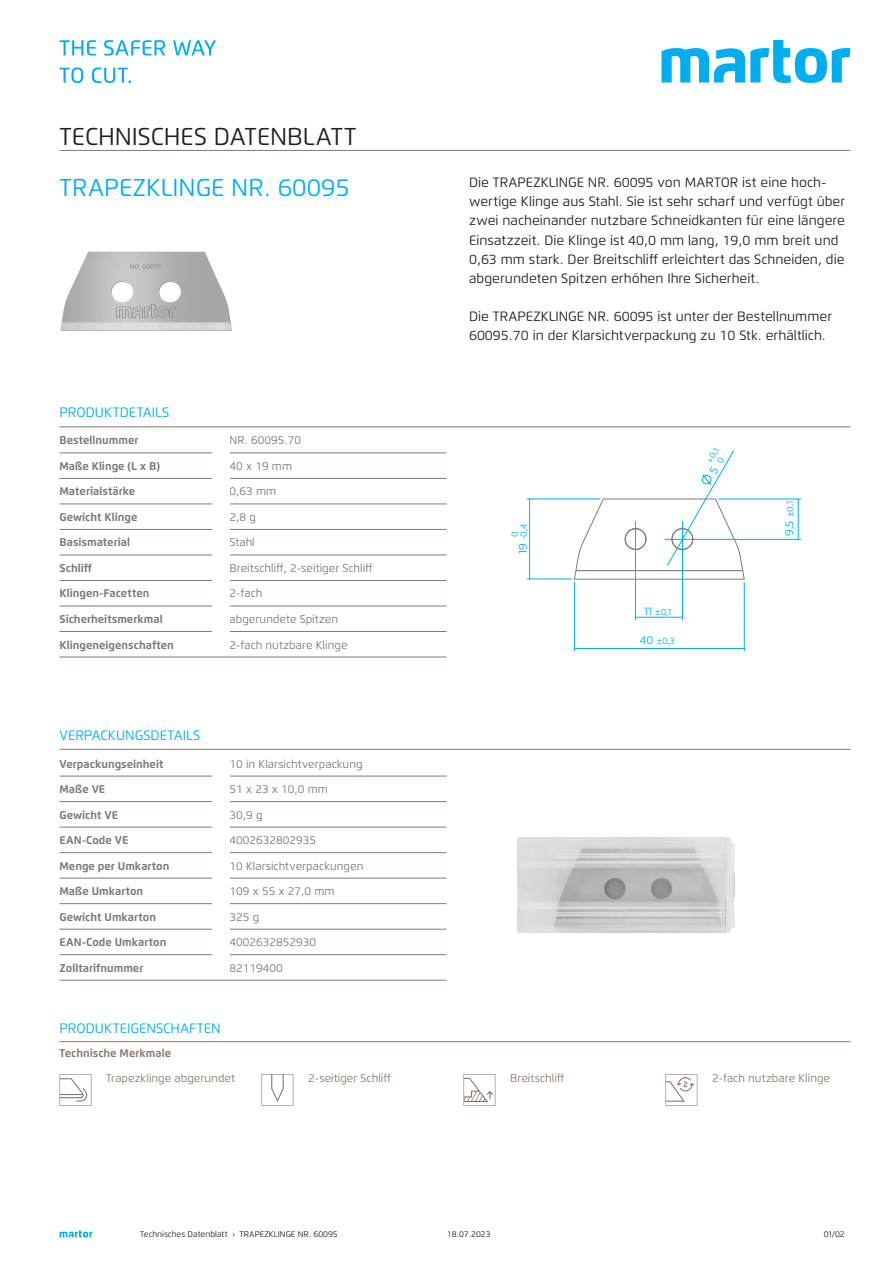
<style>
.page{position:relative;width:893px;height:1263px;background:#fff}
.page>*{position:absolute;margin:0;border:0;box-sizing:border-box;transform-origin:0 0}
.t1{font:24.3px "Flexo";color:#231f20}
.t2{font:24.3px "Flexo";color:#00aeef}
.t3{font:13.65px "Flexo";color:#00aeef}
.t4{font:13.5px/19.2px "Flexo";color:#231f20}
.t5{font:700 11.25px "Flexo";color:#76787b}
.t6{font:11.25px "Flexo";color:#76787b}
.t7{font:11.25px "Flexo";color:#89786e}
.t8{font:700 11.25px "Flexo";color:#89786e}
.t9{font:9px/8.7px "Flexo";color:#00aeef;text-align:center}
.t10{font:8.25px "Flexo";color:#231f20}
.s1{font-size:11.25px}
</style>
<div class="page">
<img style="left:60px;top:251px;width:172px;height:80px">
<svg style="left:526px;top:450px;width:275px;height:201px"></svg>
<img style="left:517px;top:837px;width:218px;height:96px">
<svg style="left:60px;top:1230px;width:32px;height:7px"></svg>
<hr style="left:60px;top:426px;width:790px;height:1px;background:#89786e">
<hr style="left:60px;top:150px;width:790px;height:1px;background:#89786e">
<svg style="left:661px;top:40px;width:189px;height:43px"></svg>
<svg style="left:60px;top:40px;width:36px;height:15px"></svg>
<svg style="left:104px;top:40px;width:61px;height:16px"></svg>
<svg style="left:173px;top:40px;width:43px;height:16px"></svg>
<svg style="left:60px;top:68px;width:23px;height:15px"></svg>
<svg style="left:92px;top:68px;width:39px;height:15px"></svg>
<hr style="left:230px;top:657px;width:216px;height:1px;background:#89786e">
<hr style="left:60px;top:657px;width:170px;height:1px;background:#89786e">
<hr style="left:230px;top:631px;width:216px;height:1px;background:#89786e">
<hr style="left:60px;top:631px;width:170px;height:1px;background:#89786e">
<hr style="left:230px;top:606px;width:216px;height:1px;background:#89786e">
<hr style="left:60px;top:606px;width:170px;height:1px;background:#89786e">
<hr style="left:230px;top:580px;width:216px;height:1px;background:#89786e">
<hr style="left:60px;top:580px;width:170px;height:1px;background:#89786e">
<hr style="left:230px;top:555px;width:216px;height:1px;background:#89786e">
<hr style="left:60px;top:555px;width:170px;height:1px;background:#89786e">
<hr style="left:230px;top:529px;width:216px;height:1px;background:#89786e">
<hr style="left:60px;top:529px;width:170px;height:1px;background:#89786e">
<hr style="left:230px;top:503px;width:216px;height:1px;background:#89786e">
<hr style="left:60px;top:503px;width:170px;height:1px;background:#89786e">
<hr style="left:230px;top:478px;width:216px;height:1px;background:#89786e">
<hr style="left:60px;top:478px;width:170px;height:1px;background:#89786e">
<hr style="left:230px;top:452px;width:216px;height:1px;background:#89786e">
<hr style="left:60px;top:452px;width:170px;height:1px;background:#89786e">
<div style="left:213px;top:429px;width:17px;height:220px;background:#fff"></div>
<hr style="left:60px;top:749px;width:790px;height:1px;background:#89786e">
<hr style="left:230px;top:980px;width:216px;height:1px;background:#89786e">
<hr style="left:60px;top:980px;width:170px;height:1px;background:#89786e">
<hr style="left:230px;top:954px;width:216px;height:1px;background:#89786e">
<hr style="left:60px;top:954px;width:170px;height:1px;background:#89786e">
<hr style="left:230px;top:929px;width:216px;height:1px;background:#89786e">
<hr style="left:60px;top:929px;width:170px;height:1px;background:#89786e">
<hr style="left:230px;top:903px;width:216px;height:1px;background:#89786e">
<hr style="left:60px;top:903px;width:170px;height:1px;background:#89786e">
<hr style="left:230px;top:878px;width:216px;height:1px;background:#89786e">
<hr style="left:60px;top:878px;width:170px;height:1px;background:#89786e">
<hr style="left:230px;top:852px;width:216px;height:1px;background:#89786e">
<hr style="left:60px;top:852px;width:170px;height:1px;background:#89786e">
<hr style="left:230px;top:827px;width:216px;height:1px;background:#89786e">
<hr style="left:60px;top:827px;width:170px;height:1px;background:#89786e">
<hr style="left:230px;top:801px;width:216px;height:1px;background:#89786e">
<hr style="left:60px;top:801px;width:170px;height:1px;background:#89786e">
<hr style="left:230px;top:776px;width:216px;height:1px;background:#89786e">
<hr style="left:60px;top:776px;width:170px;height:1px;background:#89786e">
<div style="left:213px;top:752px;width:17px;height:220px;background:#fff"></div>
<hr style="left:60px;top:1041px;width:790px;height:1px;background:#89786e">
<svg style="left:60px;top:1074px;width:31px;height:32px"></svg>
<svg style="left:261px;top:1074px;width:32px;height:32px"></svg>
<svg style="left:463px;top:1074px;width:32px;height:32px"></svg>
<svg style="left:665px;top:1074px;width:32px;height:32px"></svg>
<svg style="left:702px;top:466px;width:16px;height:20px"></svg>
<h1 class="t1" style="left:60px;top:121px;width:298px">TECHNISCHES DATENBLATT</h1>
<h1 class="t2" style="left:60px;top:172px;width:292px">TRAPEZKLINGE NR. 60095</h1>
<p class="t3" style="left:60px;top:404px;width:111px">PRODUKTDETAILS</p>
<p class="t5" style="left:60px;top:434px;width:80px">Bestellnummer</p>
<p class="t6" style="left:230px;top:434px;width:73px">NR. 60095.70</p>
<p class="t5" style="left:60px;top:459px;width:102px">Maße Klinge (L x B)</p>
<p class="t6" style="left:230px;top:459px;width:64px">40 x 19 mm</p>
<p class="t5" style="left:60px;top:485px;width:77px">Materialstärke</p>
<p class="t6" style="left:230px;top:485px;width:48px">0,63 mm</p>
<p class="t5" style="left:60px;top:510px;width:79px">Gewicht Klinge</p>
<p class="t6" style="left:230px;top:510px;width:28px">2,8 g</p>
<p class="t5" style="left:60px;top:536px;width:72px">Basismaterial</p>
<p class="t6" style="left:230px;top:536px;width:27px">Stahl</p>
<p class="t5" style="left:60px;top:561px;width:34px">Schliff</p>
<p class="t6" style="left:230px;top:561px;width:145px">Breitschliff, 2-seitiger Schliff</p>
<p class="t5" style="left:60px;top:587px;width:91px">Klingen-Facetten</p>
<p class="t6" style="left:230px;top:587px;width:34px">2-fach</p>
<p class="t5" style="left:60px;top:612px;width:105px">Sicherheitsmerkmal</p>
<p class="t6" style="left:230px;top:612px;width:110px">abgerundete Spitzen</p>
<p class="t5" style="left:60px;top:638px;width:116px">Klingeneigenschaften</p>
<p class="t6" style="left:230px;top:638px;width:119px">2-fach nutzbare Klinge</p>
<p class="t3" style="left:60px;top:727px;width:142px">VERPACKUNGSDETAILS</p>
<p class="t5" style="left:60px;top:757px;width:105px">Verpackungseinheit</p>
<p class="t6" style="left:230px;top:757px;width:134px">10 in Klarsichtverpackung</p>
<p class="t5" style="left:60px;top:782px;width:47px">Maße VE</p>
<p class="t6" style="left:230px;top:782px;width:100px">51 x 23 x 10,0 mm</p>
<p class="t5" style="left:60px;top:808px;width:60px">Gewicht VE</p>
<p class="t6" style="left:230px;top:808px;width:35px">30,9 g</p>
<p class="t5" style="left:60px;top:833px;width:70px">EAN-Code VE</p>
<p class="t6" style="left:230px;top:833px;width:88px">4002632802935</p>
<p class="t5" style="left:60px;top:859px;width:111px">Menge per Umkarton</p>
<p class="t6" style="left:230px;top:859px;width:135px">10 Klarsichtverpackungen</p>
<p class="t5" style="left:60px;top:884px;width:85px">Maße Umkarton</p>
<p class="t6" style="left:230px;top:884px;width:107px">109 x 55 x 27,0 mm</p>
<p class="t5" style="left:60px;top:910px;width:98px">Gewicht Umkarton</p>
<p class="t6" style="left:230px;top:910px;width:31px">325 g</p>
<p class="t5" style="left:60px;top:935px;width:108px">EAN-Code Umkarton</p>
<p class="t6" style="left:230px;top:935px;width:88px">4002632852930</p>
<p class="t5" style="left:60px;top:961px;width:85px">Zolltarifnummer</p>
<p class="t6" style="left:230px;top:961px;width:55px">82119400</p>
<p class="t4" style="left:469px;top:173px;width:378px">Die TRAPEZKLINGE NR. 60095 von MARTOR ist eine hoch&shy;wertige Klinge aus Stahl. Sie ist sehr scharf und verfügt über zwei nacheinander nutzbare Schneidkanten für eine längere Einsatzzeit. Die Klinge ist 40,0 mm lang, 19,0 mm breit und 0,63 mm stark. Der Breitschliff erleichtert das Schneiden, die abgerundeten Spitzen erhöhen Ihre Sicherheit.</p>
<p class="t4" style="left:469px;top:307px;width:365px">Die TRAPEZKLINGE NR. 60095 ist unter der Bestellnummer<br>60095.70 in der Klarsichtverpackung zu 10 Stk. erhältlich.</p>
<p class="t9" style="left:519px;top:554px;width:32px;rotate:-90deg"><span class="s1">19</span> -0,4</p>
<p class="t9" style="left:510px;top:537px;width:7px;rotate:-90deg">0</p>
<p class="t9" style="left:705px;top:460px;width:18px;rotate:-60deg">+0,1<br>0</p>
<p class="t9" style="left:644px;top:607px;width:29px"><span class="s1">11</span> ±0,1</p>
<p class="t9" style="left:640px;top:637px;width:36px"><span class="s1">40</span> ±0,3</p>
<p class="t9" style="left:786px;top:536px;width:36px;rotate:-90deg"><span class="s1">9,5</span> ±0,1</p>
<p class="t3" style="left:60px;top:1020px;width:163px">PRODUKTEIGENSCHAFTEN</p>
<p class="t8" style="left:60px;top:1046px;width:113px">Technische Merkmale</p>
<p class="t7" style="left:106px;top:1071px;width:130px">Trapezklinge abgerundet</p>
<p class="t7" style="left:308px;top:1071px;width:84px">2-seitiger Schliff</p>
<p class="t7" style="left:510px;top:1071px;width:56px">Breitschliff</p>
<p class="t7" style="left:712px;top:1071px;width:119px">2-fach nutzbare Klinge</p>
<p class="t10" style="left:140px;top:1229px;width:199px">Technisches Datenblatt › TRAPEZKLINGE NR. 60095</p>
<p class="t10" style="left:447px;top:1229px;width:45px">18.07.2023</p>
<p class="t10" style="left:824px;top:1229px;width:22px">01/02</p>
</div>
